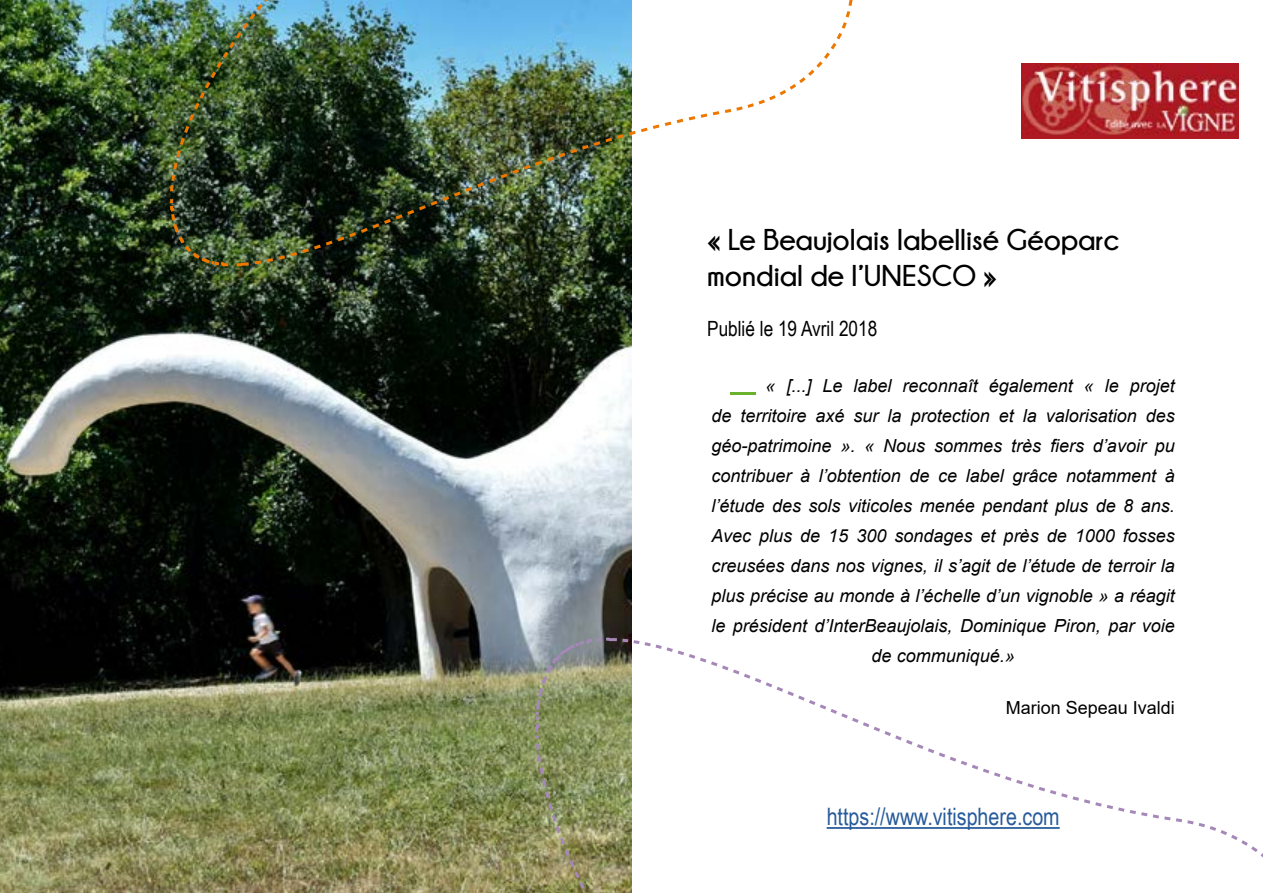
<style>
.page{position:relative;width:1263px;height:893px;background:#fff}
.page>*{position:absolute;margin:0;border:0;box-sizing:border-box;transform-origin:0 0}
.t1{font:700 30px/36px "Champagne&Limousines";color:#000}
.t2{font:24px "Arial Narrow";color:#275b9b}
.t3{font:21px "Arial Narrow";color:#000}
.t4{font:italic 18px "Arial";color:#000}
.t5{font:18px "Arial";color:#000}
</style>
<div class="page">
<img style="left:0;top:0;width:632px;height:893px">
<hr style="left:730px;top:392px;width:26px;height:2px;background:#6ab22e">
<img style="left:1021px;top:64px;width:218px;height:74px">
<svg style="left:845px;top:0;width:8px;height:28px"></svg>
<img style="left:169px;top:0;width:676px;height:268px">
<svg style="left:168px;top:203px;width:60px;height:66px;background:#384228"></svg>
<svg style="left:534px;top:636px;width:729px;height:257px"></svg>
<svg style="left:532px;top:636px;width:75px;height:117px;background:#8c9472"></svg>
<h1 class="t1" style="left:707px;top:221px;width:414px">« Le Beaujolais labellisé Géoparc mondial de l’UNESCO »</h1>
<p class="t3" style="left:707px;top:313px;width:172px">Publié le 19 Avril 2018</p>
<p class="t4" style="left:765px;top:374px;width:411px">« [...] Le label reconnaît également « le projet</p>
<p class="t4" style="left:711px;top:404px;width:465px">de territoire axé sur la protection et la valorisation des</p>
<p class="t4" style="left:711px;top:434px;width:465px">géo-patrimoine ». « Nous sommes très fiers d’avoir pu</p>
<p class="t4" style="left:711px;top:464px;width:465px">contribuer à l’obtention de ce label grâce notamment à</p>
<p class="t4" style="left:711px;top:494px;width:465px">l’étude des sols viticoles menée pendant plus de 8 ans.</p>
<p class="t4" style="left:711px;top:524px;width:465px">Avec plus de 15 300 sondages et près de 1000 fosses</p>
<p class="t4" style="left:711px;top:554px;width:465px">creusées dans nos vignes, il s’agit de l’étude de terroir la</p>
<p class="t4" style="left:711px;top:584px;width:465px">plus précise au monde à l’échelle d’un vignoble » a réagit</p>
<p class="t4" style="left:711px;top:614px;width:465px">le président d’InterBeaujolais, Dominique Piron, par voie</p>
<p class="t4" style="left:872px;top:644px;width:145px">de communiqué.»</p>
<p class="t5" style="left:1006px;top:695px;width:171px">Marion Sepeau Ivaldi</p>
<h2 class="t2" style="left:827px;top:799px;width:234px">https://www.vitisphere.com</h2>
</div>
